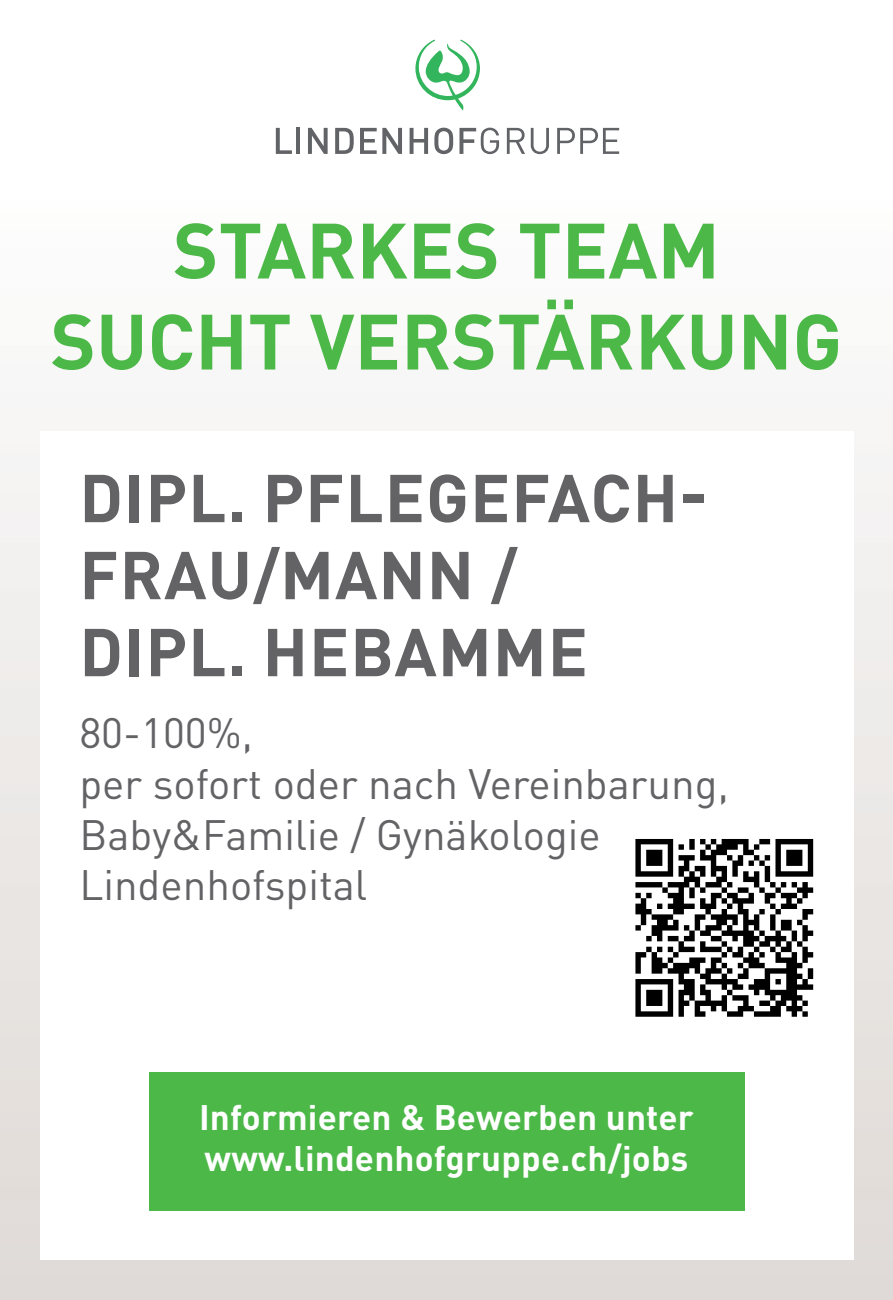
<style>
.page{position:relative;width:893px;height:1300px;background:#fff}
.page>*{position:absolute;margin:0;border:0;box-sizing:border-box;transform-origin:0 0}
.t1{font:700 77px/91px "DIN Pro";color:#4cb848;text-align:center}
.t2{font:700 66.5px/77px "DIN Pro";letter-spacing:.015em;color:#636366}
.t3{font:42px/50.8px "DIN Pro";color:#636366}
.t4{font:700 35px/40.2px "DIN Pro";letter-spacing:.005em;color:#fff}
</style>
<div class="page">
<svg style="left:308px;top:128px;width:20px;height:26px"></svg>
<svg style="left:410px;top:128px;width:18px;height:26px"></svg>
<svg style="left:360px;top:128px;width:42px;height:26px"></svg>
<hr style="left:296px;top:128px;width:4px;height:26px;background:#616366">
<svg style="left:335px;top:128px;width:19px;height:26px"></svg>
<svg style="left:276px;top:128px;width:16px;height:26px"></svg>
<svg style="left:434px;top:128px;width:19px;height:26px"></svg>
<svg style="left:531px;top:128px;width:18px;height:26px"></svg>
<svg style="left:557px;top:128px;width:62px;height:26px"></svg>
<svg style="left:507px;top:128px;width:18px;height:26px"></svg>
<svg style="left:459px;top:128px;width:40px;height:26px"></svg>
<svg style="left:415px;top:40px;width:65px;height:70px"></svg>
<div style="left:149px;top:1072px;width:595px;height:138px;background:#4cb848"></div>
<svg style="left:635px;top:839px;width:178px;height:178px"></svg>
<h1 class="t1" style="left:51px;top:213px;width:793px">STARKES TEAM<br>SUCHT VERSTÄRKUNG</h1>
<h2 class="t2" style="left:79px;top:466px;width:630px">DIPL. PFLEGEFACH-<br>FRAU/MANN /<br>DIPL. HEBAMME</h2>
<p class="t3" style="left:79px;top:712px;width:651px">80-100%,<br>per sofort oder nach Vereinbarung,<br>Baby&amp;Familie / Gynäkologie<br>Lindenhofspital</p>
<p class="t4" style="left:199px;top:1101px;width:496px">Informieren &amp; Bewerben unter www.lindenhofgruppe.ch/jobs</p>
</div>
